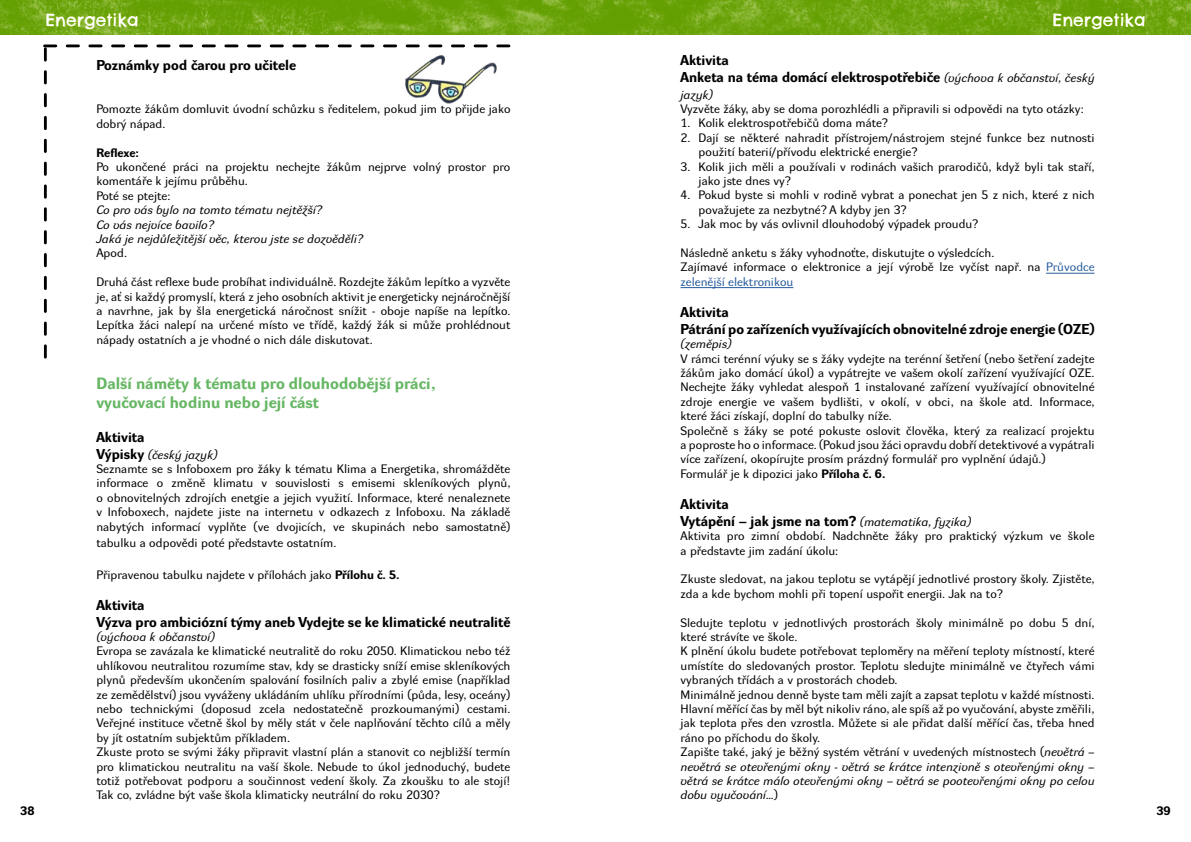
<style>
.page{position:relative;width:1191px;height:842px;background:#fff}
.page>*{position:absolute;margin:0;border:0;box-sizing:border-box;transform-origin:0 0}
.t1{font:17px "Chelsea Market";color:#fff}
.t2{font:700 16px/19.2px "Dyna Grotesk RE";color:#66b764}
.t3{font:700 14px/16.8px "Dyna Grotesk RE";color:#000}
.t4{font:12px/14.4px "Dyna Grotesk RE";color:#000}
.t5{font:italic 12px/14.4px "Dyna Grotesk RE";color:#000}
.t6{font:700 12px "Dyna Grotesk RE";color:#000}
.s1{font-weight:700;font-size:14px}
.s2{font-style:italic}
.s3{font-weight:700}
.s4{font-weight:400;font-style:italic;font-size:12px}
.s5{color:#275b9b}
</style>
<div class="page">
<img style="left:0;top:0;width:1191px;height:34px">
<svg style="left:44px;top:45px;width:465px;height:312px"></svg>
<hr style="left:1046px;top:273px;width:48px;height:1px;background:#275b9b">
<hr style="left:680px;top:287px;width:113px;height:1px;background:#275b9b">
<img style="left:391px;top:47px;width:114px;height:63px">
<h1 class="t1" style="left:45px;top:9px;width:95px">Energetika</h1>
<h1 class="t1" style="left:1052px;top:9px;width:95px">Energetika</h1>
<p class="t3" style="left:96px;top:58px;width:201px">Poznámky pod čarou pro učitele</p>
<p class="t4" style="left:96px;top:103px;width:415px">Pomozte žákům domluvit úvodní schůzku s ředitelem, pokud jim to přijde jako dobrý nápad.</p>
<p class="t6" style="left:96px;top:146px;width:44px">Reflexe:</p>
<p class="t4" style="left:96px;top:161px;width:415px">Po ukončené práci na projektu nechejte žákům nejprve volný prostor pro komentáře k jejímu průběhu.<br>Poté se ptejte:</p>
<p class="t5" style="left:96px;top:204px;width:268px">Co pro vás bylo na tomto tématu nejtěžší?<br>Co vás nejvíce bavilo?<br>Jaká je nejdůležitější věc, kterou jste se dozvěděli?</p>
<p class="t4" style="left:96px;top:247px;width:32px">Apod.</p>
<p class="t4" style="left:96px;top:276px;width:415px;text-align:justify">Druhá část reflexe bude probíhat individuálně. Rozdejte žákům lepítko a vyzvěte je, ať si každý promyslí, která z jeho osobních aktivit je energeticky nejnáročnější a navrhne, jak by šla energetická náročnost snížit - oboje napíše na lepítko.<br>Lepítka žáci nalepí na určené místo ve třídě, každý žák si může prohlédnout nápady ostatních a je vhodné o nich dále diskutovat.</p>
<h2 class="t2" style="left:96px;top:375px;width:341px">Další náměty k tématu pro dlouhodobější práci, vyučovací hodinu nebo její část</h2>
<p class="t3" style="left:96px;top:430px;width:50px">Aktivita</p>
<p class="t4" style="left:96px;top:448px;width:415px"><span class="s1">Výpisky</span> <span class="s2">(český jazyk)<br></span>Seznamte se s Infoboxem pro žáky k tématu Klima a Energetika, shromážděte informace o změně klimatu v souvislosti s emisemi skleníkových plynů, o obnovitelných zdrojích enetgie a jejich využití. Informace, které nenaleznete v Infoboxech, najdete jiste na internetu v odkazech z Infoboxu. Na základě nabytých informací vyplňte (ve dvojicích, ve skupinách nebo samostatně)</p>
<p class="t4" style="left:96px;top:537px;width:242px">tabulku a odpovědi poté představte ostatním.</p>
<p class="t4" style="left:96px;top:568px;width:305px">Připravenou tabulku najdete v přílohách jako <span class="s3">Přílohu č. 5.</span></p>
<p class="t3" style="left:96px;top:598px;width:415px">Aktivita<br>Výzva pro ambiciózní týmy aneb Vydejte se ke klimatické neutralitě</p>
<p class="t5" style="left:96px;top:631px;width:120px">(výchova k občanství)</p>
<p class="t4" style="left:96px;top:645px;width:415px">Evropa se zavázala ke klimatické neutralitě do roku 2050. Klimatickou nebo též uhlíkovou neutralitou rozumíme stav, kdy se drasticky sníží emise skleníkových plynů především ukončením spalování fosilních paliv a zbylé emise (například ze zemědělství) jsou vyváženy ukládáním uhlíku přírodními (půda, lesy, oceány) nebo technickými (doposud zcela nedostatečně prozkoumanými) cestami.<br>Veřejné instituce včetně škol by měly stát v čele naplňování těchto cílů a měly by jít ostatním subjektům příkladem.<br>Zkuste proto se svými žáky připravit vlastní plán a stanovit co nejbližší termín pro klimatickou neutralitu na vaší škole. Nebude to úkol jednoduchý, budete totiž potřebovat podporu a součinnost vedení školy. Za zkoušku to ale stojí!<br>Tak co, zvládne být vaše škola klimaticky neutrální do roku 2030?</p>
<p class="t3" style="left:680px;top:53px;width:415px">Aktivita<br>Anketa na téma domácí elektrospotřebiče <span class="s4">(výchova k občanství, český</span></p>
<p class="t5" style="left:680px;top:88px;width:34px">jazyk)</p>
<p class="t4" style="left:680px;top:103px;width:405px">Vyzvěte žáky, aby se doma porozhlédli a připravili si odpovědi na tyto otázky:</p>
<p class="t4" style="left:680px;top:117px;width:209px">1. Kolik elektrospotřebičů doma máte?</p>
<p class="t4" style="left:698px;top:132px;width:397px;text-indent:-18px">2. Dají se některé nahradit přístrojem/nástrojem stejné funkce bez nutnosti použití baterií/přívodu elektrické energie?</p>
<p class="t4" style="left:698px;top:160px;width:397px;text-indent:-18px">3. Kolik jich měli a používali v rodinách vašich prarodičů, když byli tak staří, jako jste dnes vy?</p>
<p class="t4" style="left:698px;top:189px;width:397px;text-indent:-18px">4. Pokud byste si mohli v rodině vybrat a ponechat jen 5 z nich, které z nich považujete za nezbytné? A kdyby jen 3?</p>
<p class="t4" style="left:680px;top:218px;width:299px">5. Jak moc by vás ovlivnil dlouhodobý výpadek proudu?</p>
<p class="t4" style="left:680px;top:247px;width:415px">Následně anketu s žáky vyhodnoťte, diskutujte o výsledcích.<br>Zajímavé informace o elektronice a její výrobě lze vyčíst např. na <span class="s5">Průvodce zelenější elektronikou</span></p>
<p class="t3" style="left:680px;top:305px;width:415px">Aktivita<br>Pátrání po zařízeních využívajících obnovitelné zdroje energie (OZE)</p>
<p class="t5" style="left:680px;top:338px;width:52px">(zeměpis)</p>
<p class="t4" style="left:680px;top:352px;width:415px">V rámci terénní výuky se s žáky vydejte na terénní šetření (nebo šetření zadejte žákům jako domácí úkol) a vypátrejte ve vašem okolí zařízení využívající OZE.<br>Nechejte žáky vyhledat alespoň 1 instalované zařízení využívající obnovitelné zdroje energie ve vašem bydlišti, v okolí, v obci, na škole atd. Informace, které žáci získají, doplní do tabulky níže.<br>Společně s žáky se poté pokuste oslovit člověka, který za realizací projektu a poproste ho o informace. (Pokud jsou žáci opravdu dobří detektivové a vypátrali více zařízení, okopírujte prosím prázdný formulář pro vyplnění údajů.)<br>Formulář je k dipozici jako <span class="s3">Příloha č. 6.</span></p>
<p class="t3" style="left:680px;top:497px;width:292px">Aktivita<br>Vytápění – jak jsme na tom? <span class="s4">(matematika, fyzika)</span></p>
<p class="t4" style="left:680px;top:530px;width:415px">Aktivita pro zimní období. Nadchněte žáky pro praktický výzkum ve škole a představte jim zadání úkolu:</p>
<p class="t4" style="left:680px;top:573px;width:415px">Zkuste sledovat, na jakou teplotu se vytápějí jednotlivé prostory školy. Zjistěte, zda a kde bychom mohli při topení uspořit energii. Jak na to?</p>
<p class="t4" style="left:680px;top:616px;width:415px">Sledujte teplotu v jednotlivých prostorách školy minimálně po dobu 5 dní, které strávíte ve škole.<br>K plnění úkolu budete potřebovat teploměry na měření teploty místností, které umístíte do sledovaných prostor. Teplotu sledujte minimálně ve čtyřech vámi vybraných třídách a v prostorách chodeb.<br>Minimálně jednou denně byste tam měli zajít a zapsat teplotu v každé místnosti.<br>Hlavní měřící čas by měl být nikoliv ráno, ale spíš až po vyučování, abyste změřili, jak teplota přes den vzrostla. Můžete si ale přidat další měřící čas, třeba hned ráno po příchodu do školy.<br>Zapište také, jaký je běžný systém větrání v uvedených místnostech (<span class="s2">nevětrá – nevětrá se otevřenými okny - větrá se krátce intenzivně s otevřenými okny – větrá se krátce málo otevřenými okny – větrá se pootevřenými okny po celou dobu vyučování…</span>)</p>
<p class="t6" style="left:20px;top:804px;width:16px">38</p>
<p class="t6" style="left:1156px;top:804px;width:16px">39</p>
</div>
